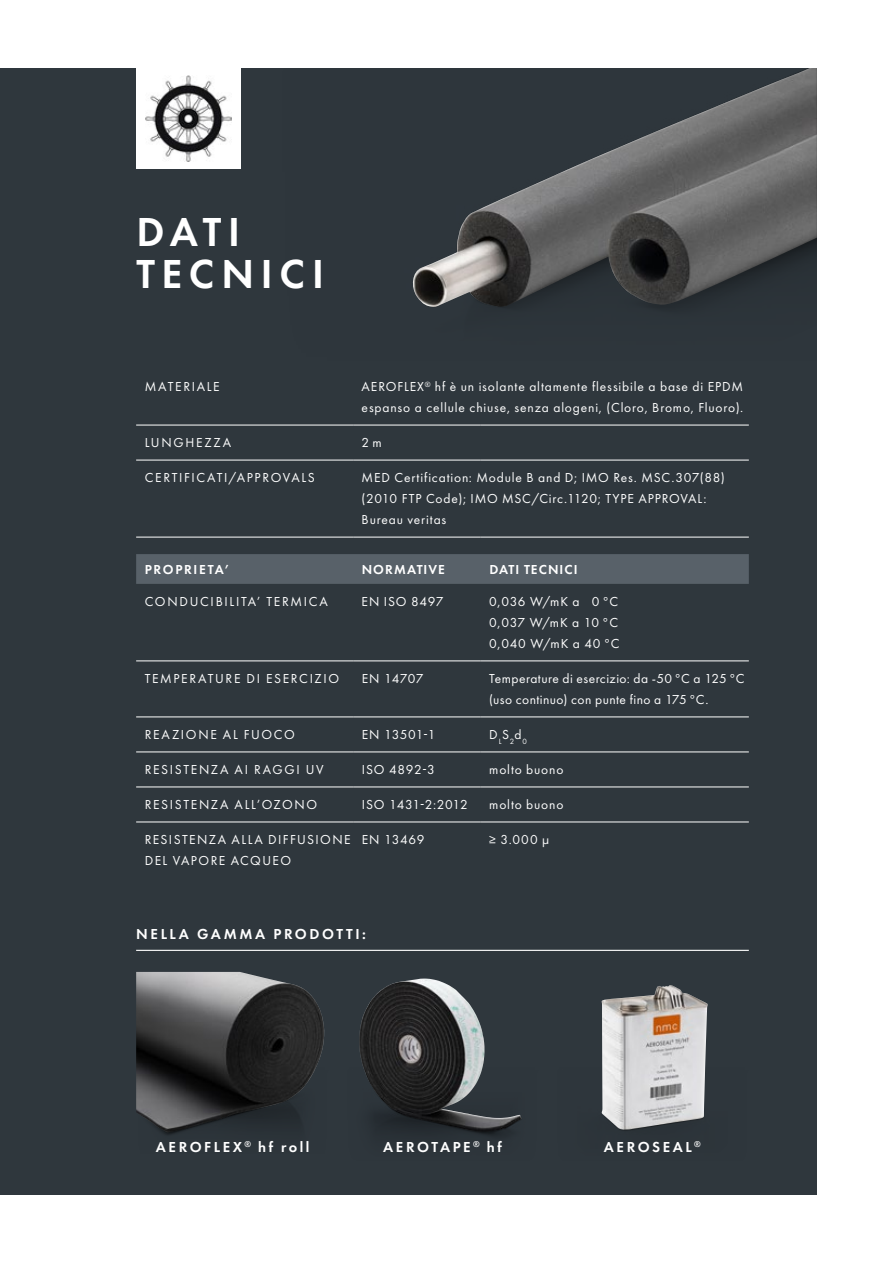
<style>
.page{position:relative;width:885px;height:1263px;background:#fff}
.page>*{position:absolute;margin:0;border:0;box-sizing:border-box;transform-origin:0 0}
.t1{font:600 42px/42px "Futura PT";letter-spacing:.155em;color:#fff}
.t2{font:600 15px "Futura PT";letter-spacing:.17em;color:#fff}
.t3{font:13.5px/21px "Futura PT";letter-spacing:.065em;color:#fff}
.t4{font:13.5px "Futura PT";letter-spacing:.125em;color:#fff}
.t5{font:13.5px/21px "Futura PT";letter-spacing:.03em;color:#fff}
.t6{font:13.5px "Futura PT";letter-spacing:.12em;color:#fff}
.t7{font:13.5px/21px "Futura PT";letter-spacing:.105em;color:#fff}
.t8{font:600 13.5px "Futura PT";letter-spacing:.08em;color:#fff}
.t9{font:13.5px "Futura PT";letter-spacing:.02em;color:#fff}
.t10{font:600 13.5px "Futura PT";letter-spacing:.125em;color:#fff}
.t11{font:600 8.7px "Futura PT";color:#fff}
</style>
<div class="page">
<div style="left:0;top:68px;width:816px;height:1127px;background:#2f373d"></div>
<img style="left:413px;top:1118px;width:109px;height:19px">
<img style="left:359px;top:979px;width:162px;height:153px">
<div style="left:136px;top:554px;width:612px;height:30px;background:#586169"></div>
<hr style="left:136px;top:425px;width:217px;height:1px;background:#fff">
<hr style="left:353px;top:425px;width:127px;height:1px;background:#fff">
<hr style="left:480px;top:425px;width:268px;height:1px;background:#fff">
<hr style="left:136px;top:460px;width:217px;height:1px;background:#fff">
<hr style="left:353px;top:460px;width:127px;height:1px;background:#fff">
<hr style="left:480px;top:460px;width:268px;height:1px;background:#fff">
<hr style="left:136px;top:537px;width:217px;height:1px;background:#fff">
<hr style="left:353px;top:537px;width:127px;height:1px;background:#fff">
<hr style="left:480px;top:537px;width:268px;height:1px;background:#fff">
<hr style="left:136px;top:660px;width:217px;height:1px;background:#fff">
<hr style="left:353px;top:660px;width:127px;height:1px;background:#fff">
<hr style="left:480px;top:660px;width:268px;height:1px;background:#fff">
<hr style="left:136px;top:716px;width:217px;height:1px;background:#fff">
<hr style="left:353px;top:716px;width:127px;height:1px;background:#fff">
<hr style="left:480px;top:716px;width:268px;height:1px;background:#fff">
<hr style="left:136px;top:751px;width:217px;height:1px;background:#fff">
<hr style="left:353px;top:751px;width:127px;height:1px;background:#fff">
<hr style="left:480px;top:751px;width:268px;height:1px;background:#fff">
<hr style="left:136px;top:786px;width:217px;height:1px;background:#fff">
<hr style="left:353px;top:786px;width:127px;height:1px;background:#fff">
<hr style="left:480px;top:786px;width:268px;height:1px;background:#fff">
<hr style="left:136px;top:821px;width:217px;height:1px;background:#fff">
<hr style="left:353px;top:821px;width:127px;height:1px;background:#fff">
<hr style="left:480px;top:821px;width:268px;height:1px;background:#fff">
<img style="left:413px;top:68px;width:403px;height:239px">
<hr style="left:136px;top:950px;width:612px;height:1px;background:#fff">
<img style="left:136px;top:972px;width:189px;height:160px">
<img style="left:601px;top:985px;width:106px;height:146px">
<div style="left:136px;top:46px;width:104px;height:123px;background:#fff"></div>
<img style="left:145px;top:75px;width:86px;height:87px">
<h1 class="t1" style="left:136px;top:211px;width:189px">DATI<br>TECNICI</h1>
<p class="t4" style="left:145px;top:379px;width:77px">MATERIALE</p>
<p class="t3" style="left:361px;top:376px;width:383px">AEROFLEX<sup>®</sup> hf è un isolante altamente flessibile a base di EPDM espanso a cellule chiuse, senza alogeni, (Cloro, Bromo, Fluoro).</p>
<p class="t4" style="left:145px;top:435px;width:88px">LUNGHEZZA</p>
<p class="t3" style="left:361px;top:432px;width:21px">2m</p>
<p class="t6" style="left:145px;top:470px;width:172px">CERTIFICATI/APPROVALS</p>
<p class="t3" style="left:361px;top:467px;width:365px">MED Certification: Module B and D; IMO Res. MSC.307(88) (2010 FTP Code); IMO MSC/Circ.1120; TYPE APPROVAL:<br>Bureau veritas</p>
<p class="t10" style="left:145px;top:561px;width:86px">PROPRIETA’</p>
<p class="t8" style="left:361px;top:561px;width:85px">NORMATIVE</p>
<p class="t8" style="left:489px;top:561px;width:90px">DATI TECNICI</p>
<p class="t4" style="left:145px;top:594px;width:184px">CONDUCIBILITA’ TERMICA</p>
<p class="t3" style="left:361px;top:591px;width:83px">EN ISO 8497</p>
<p class="t3" style="left:489px;top:591px;width:132px;text-align:justify">0,036 W/mK a 0 °C 0,037 W/mK a 10 °C 0,040 W/mK a 40 °C</p>
<p class="t6" style="left:145px;top:671px;width:196px">TEMPERATURE DI ESERCIZIO</p>
<p class="t3" style="left:361px;top:668px;width:63px">EN 14707</p>
<p class="t5" style="left:489px;top:668px;width:257px">Temperature di esercizio: da -50 °C a 125 °C (uso continuo) con punte fino a 175 °C.</p>
<p class="t4" style="left:145px;top:727px;width:152px">REAZIONE AL FUOCO</p>
<p class="t3" style="left:361px;top:724px;width:75px">EN 13501-1</p>
<p class="t3" style="left:489px;top:724px;width:39px">D<sub>L</sub>S<sub>2</sub>d<sub>0</sub></p>
<p class="t4" style="left:145px;top:762px;width:180px">RESISTENZA AI RAGGI UV</p>
<p class="t3" style="left:361px;top:759px;width:74px">ISO 4892-3</p>
<p class="t3" style="left:489px;top:759px;width:76px">molto buono</p>
<p class="t6" style="left:145px;top:797px;width:174px">RESISTENZA ALL’OZONO</p>
<p class="t9" style="left:361px;top:797px;width:107px">ISO 1431-2:2012</p>
<p class="t3" style="left:489px;top:794px;width:76px">molto buono</p>
<p class="t7" style="left:145px;top:829px;width:207px">RESISTENZA ALLA DIFFUSIONE<br>DEL VAPORE ACQUEO</p>
<p class="t3" style="left:361px;top:829px;width:64px">EN 13469</p>
<p class="t3" style="left:489px;top:829px;width:61px">≥ 3.000 μ</p>
<p class="t2" style="left:136px;top:925px;width:231px">NELLA GAMMA PRODOTTI:</p>
<p class="t2" style="left:258px;top:1138px;width:53px">hf roll</p>
<p class="t2" style="left:383px;top:1138px;width:120px">AEROTAPE <sup>®</sup> hf</p>
<p class="t2" style="left:156px;top:1138px;width:97px">AEROFLEX<sup>®</sup></p>
<p class="t11" style="left:694px;top:1139px;width:8px">®</p>
<p class="t2" style="left:604px;top:1138px;width:90px">AEROSEAL</p>
</div>
